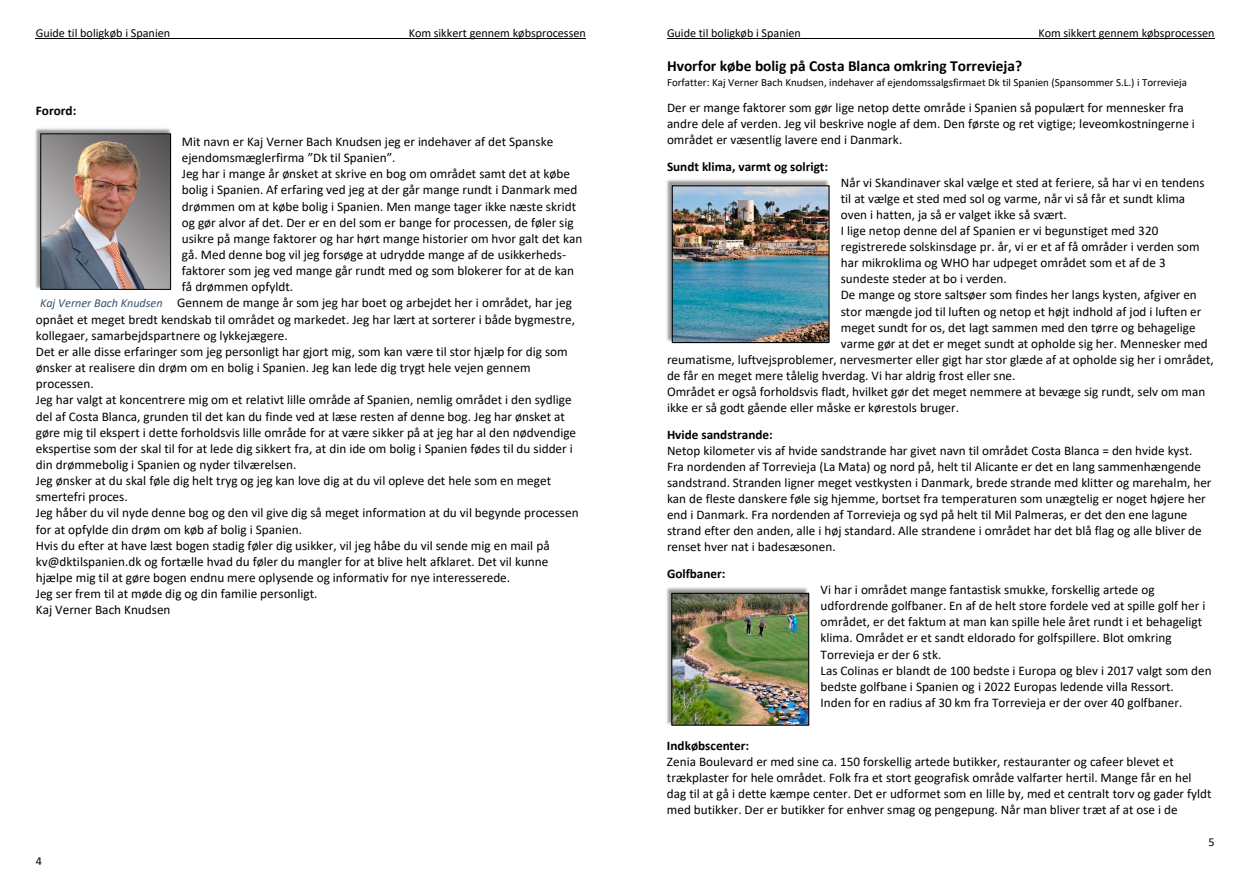
<style>
.page{position:relative;width:1259px;height:893px;background:#fff}
.page>*{position:absolute;margin:0;border:0;box-sizing:border-box;transform-origin:0 0}
.t1{font:700 15.45px "Calibri";color:#000}
.t2{font:13.2px/16px "Calibri";color:#000}
.t3{font:700 13.2px "Calibri";color:#000}
.t4{font:12.15px "Calibri";color:#000}
.t5{font:italic 12.15px "Calibri";color:#3a526b}
.t6{font:10.95px "Calibri";color:#000}
.s1{font-weight:700}
</style>
<div class="page">
<hr style="left:667px;top:38px;width:547px;height:1px;background:#000">
<img style="left:666px;top:587px;width:144px;height:139px">
<img style="left:673px;top:595px;width:134px;height:129px">
<div style="left:671px;top:593px;width:138px;height:133px;border:1px solid #000"></div>
<img style="left:666px;top:179px;width:164px;height:165px">
<img style="left:674px;top:187px;width:153px;height:154px">
<div style="left:672px;top:185px;width:157px;height:158px;border:1px solid #000"></div>
<hr style="left:36px;top:38px;width:550px;height:1px;background:#000">
<img style="left:35px;top:128px;width:137px;height:162px">
<img style="left:42px;top:135px;width:127px;height:153px">
<div style="left:40px;top:133px;width:131px;height:157px;border:1px solid #000"></div>
<p class="t4" style="left:36px;top:24px;width:136px">Guide til boligkøb i Spanien</p>
<p class="t4" style="left:409px;top:24px;width:179px">Kom sikkert gennem købsprocessen</p>
<p class="t3" style="left:36px;top:101px;width:42px">Forord:</p>
<p class="t2" style="left:182px;top:133px;width:373px">Mit navn er Kaj Verner Bach Knudsen jeg er indehaver af det Spanske</p>
<p class="t2" style="left:182px;top:149px;width:215px">ejendomsmæglerfirma ”Dk til Spanien”.</p>
<p class="t2" style="left:182px;top:166px;width:390px">Jeg har i mange år ønsket at skrive en bog om området samt det at købe</p>
<p class="t2" style="left:182px;top:182px;width:397px">bolig i Spanien. Af erfaring ved jeg at der går mange rundt i Danmark med</p>
<p class="t2" style="left:182px;top:198px;width:396px">drømmen om at købe bolig i Spanien. Men mange tager ikke næste skridt</p>
<p class="t2" style="left:182px;top:214px;width:393px">og gør alvor af det. Der er en del som er bange for processen, de føler sig</p>
<p class="t2" style="left:182px;top:230px;width:402px">usikre på mange faktorer og har hørt mange historier om hvor galt det kan</p>
<p class="t2" style="left:182px;top:246px;width:386px">gå. Med denne bog vil jeg forsøge at udrydde mange af de usikkerheds-</p>
<p class="t2" style="left:182px;top:262px;width:394px">faktorer som jeg ved mange går rundt med og som blokerer for at de kan</p>
<p class="t2" style="left:182px;top:279px;width:113px">få drømmen opfyldt.</p>
<p class="t2" style="left:177px;top:295px;width:396px">Gennem de mange år som jeg har boet og arbejdet her i området, har jeg</p>
<p class="t2" style="left:36px;top:311px;width:541px">opnået et meget bredt kendskab til området og markedet. Jeg har lært at sorterer i både bygmestre,</p>
<p class="t2" style="left:36px;top:327px;width:254px">kollegaer, samarbejdspartnere og lykkejægere.</p>
<p class="t2" style="left:36px;top:343px;width:533px">Det er alle disse erfaringer som jeg personligt har gjort mig, som kan være til stor hjælp for dig som</p>
<p class="t2" style="left:36px;top:359px;width:496px">ønsker at realisere din drøm om en bolig i Spanien. Jeg kan lede dig trygt hele vejen gennem</p>
<p class="t2" style="left:36px;top:375px;width:60px">processen.</p>
<p class="t2" style="left:36px;top:392px;width:537px">Jeg har valgt at koncentrere mig om et relativt lille område af Spanien, nemlig området i den sydlige</p>
<p class="t2" style="left:36px;top:408px;width:531px">del af Costa Blanca, grunden til det kan du finde ved at læse resten af denne bog. Jeg har ønsket at</p>
<p class="t2" style="left:36px;top:424px;width:542px">gøre mig til ekspert i dette forholdsvis lille område for at være sikker på at jeg har al den nødvendige</p>
<p class="t2" style="left:36px;top:440px;width:538px">ekspertise som der skal til for at lede dig sikkert fra, at din ide om bolig i Spanien fødes til du sidder i</p>
<p class="t2" style="left:36px;top:456px;width:262px">din drømmebolig i Spanien og nyder tilværelsen.</p>
<p class="t2" style="left:36px;top:472px;width:517px">Jeg ønsker at du skal føle dig helt tryg og jeg kan love dig at du vil opleve det hele som en meget</p>
<p class="t2" style="left:36px;top:489px;width:93px">smertefri proces.</p>
<p class="t2" style="left:36px;top:505px;width:544px">Jeg håber du vil nyde denne bog og den vil give dig så meget information at du vil begynde processen</p>
<p class="t2" style="left:36px;top:521px;width:268px">for at opfylde din drøm om køb af bolig i Spanien.</p>
<p class="t2" style="left:36px;top:537px;width:515px">Hvis du efter at have læst bogen stadig føler dig usikker, vil jeg håbe du vil sende mig en mail på</p>
<p class="t2" style="left:36px;top:553px;width:514px">kv@dktilspanien.dk og fortælle hvad du føler du mangler for at blive helt afklaret. Det vil kunne</p>
<p class="t2" style="left:36px;top:569px;width:476px">hjælpe mig til at gøre bogen endnu mere oplysende og informativ for nye interesserede.</p>
<p class="t2" style="left:36px;top:585px;width:283px">Jeg ser frem til at møde dig og din familie personligt.</p>
<p class="t2" style="left:36px;top:602px;width:136px">Kaj Verner Bach Knudsen</p>
<p class="t5" style="left:40px;top:294px;width:124px">Kaj Verner Bach Knudsen</p>
<p class="t4" style="left:36px;top:852px;width:8px">4</p>
<p class="t4" style="left:667px;top:24px;width:135px">Guide til boligkøb i Spanien</p>
<p class="t4" style="left:1038px;top:24px;width:177px">Kom sikkert gennem købsprocessen</p>
<p class="t1" style="left:667px;top:55px;width:357px">Hvorfor købe bolig på Costa Blanca omkring Torrevieja?</p>
<p class="t6" style="left:667px;top:75px;width:521px">Forfatter: Kaj Verner Bach Knudsen, indehaver af ejendomssalgsfirmaet Dk til Spanien (Spansommer S.L.) i Torrevieja</p>
<p class="t2" style="left:667px;top:99px;width:529px">Der er mange faktorer som gør lige netop dette område i Spanien så populært for mennesker fra andre dele af verden. Jeg vil beskrive nogle af dem. Den første og ret vigtige; leveomkostningerne i området er væsentlig lavere end i Danmark.</p>
<p class="t3" style="left:667px;top:157px;width:163px">Sundt klima, varmt og solrigt:</p>
<p class="t2" style="left:841px;top:174px;width:365px">Når vi Skandinaver skal vælge et sted at feriere, så har vi en tendens</p>
<p class="t2" style="left:841px;top:190px;width:346px">til at vælge et sted med sol og varme, når vi så får et sundt klima</p>
<p class="t2" style="left:841px;top:206px;width:228px">oven i hatten, ja så er valget ikke så svært.</p>
<p class="t2" style="left:841px;top:222px;width:319px">I lige netop denne del af Spanien er vi begunstiget med 320</p>
<p class="t2" style="left:841px;top:238px;width:360px">registrerede solskinsdage pr. år, vi er et af få områder i verden som</p>
<p class="t2" style="left:841px;top:255px;width:326px">har mikroklima og WHO har udpeget området som et af de 3</p>
<p class="t2" style="left:841px;top:271px;width:167px">sundeste steder at bo i verden.</p>
<p class="t2" style="left:841px;top:287px;width:357px">De mange og store saltsøer som findes her langs kysten, afgiver en</p>
<p class="t2" style="left:841px;top:303px;width:362px">stor mængde jod til luften og netop et højt indhold af jod i luften er</p>
<p class="t2" style="left:841px;top:319px;width:356px">meget sundt for os, det lagt sammen med den tørre og behagelige</p>
<p class="t2" style="left:841px;top:335px;width:368px">varme gør at det er meget sundt at opholde sig her. Mennesker med</p>
<p class="t2" style="left:667px;top:351px;width:548px">reumatisme, luftvejsproblemer, nervesmerter eller gigt har stor glæde af at opholde sig her i området,</p>
<p class="t2" style="left:667px;top:367px;width:350px">de får en meget mere tålelig hverdag. Vi har aldrig frost eller sne.</p>
<p class="t2" style="left:667px;top:383px;width:540px">Området er også forholdsvis fladt, hvilket gør det meget nemmere at bevæge sig rundt, selv om man</p>
<p class="t2" style="left:667px;top:399px;width:294px">ikke er så godt gående eller måske er kørestols bruger.</p>
<p class="t2" style="left:667px;top:426px;width:546px"><span class="s1">Hvide sandstrande:<br></span>Netop kilometer vis af hvide sandstrande har givet navn til området Costa Blanca = den hvide kyst.<br>Fra nordenden af Torrevieja (La Mata) og nord på, helt til Alicante er det en lang sammenhængende sandstrand. Stranden ligner meget vestkysten i Danmark, brede strande med klitter og marehalm, her kan de fleste danskere føle sig hjemme, bortset fra temperaturen som unægtelig er noget højere her end i Danmark. Fra nordenden af Torrevieja og syd på helt til Mil Palmeras, er det den ene lagune strand efter den anden, alle i høj standard. Alle strandene i området har det blå flag og alle bliver de renset hver nat i badesæsonen.</p>
<p class="t3" style="left:667px;top:564px;width:60px">Golfbaner:</p>
<p class="t2" style="left:820px;top:581px;width:392px">Vi har i området mange fantastisk smukke, forskellig artede og udfordrende golfbaner. En af de helt store fordele ved at spille golf her i området, er det faktum at man kan spille hele året rundt i et behageligt klima. Området er et sandt eldorado for golfspillere. Blot omkring Torrevieja er der 6 stk.<br>Las Colinas er blandt de 100 bedste i Europa og blev i 2017 valgt som den bedste golfbane i Spanien og i 2022 Europas ledende villa Ressort.<br>Inden for en radius af 30 km fra Torrevieja er der over 40 golfbaner.</p>
<p class="t2" style="left:667px;top:737px;width:546px"><span class="s1">Indkøbscenter:<br></span>Zenia Boulevard er med sine ca. 150 forskellig artede butikker, restauranter og cafeer blevet et trækplaster for hele området. Folk fra et stort geografisk område valfarter hertil. Mange får en hel dag til at gå i dette kæmpe center. Det er udformet som en lille by, med et centralt torv og gader fyldt med butikker. Der er butikker for enhver smag og pengepung. Når man bliver træt af at ose i de</p>
<p class="t4" style="left:1208px;top:833px;width:8px">5</p>
</div>
